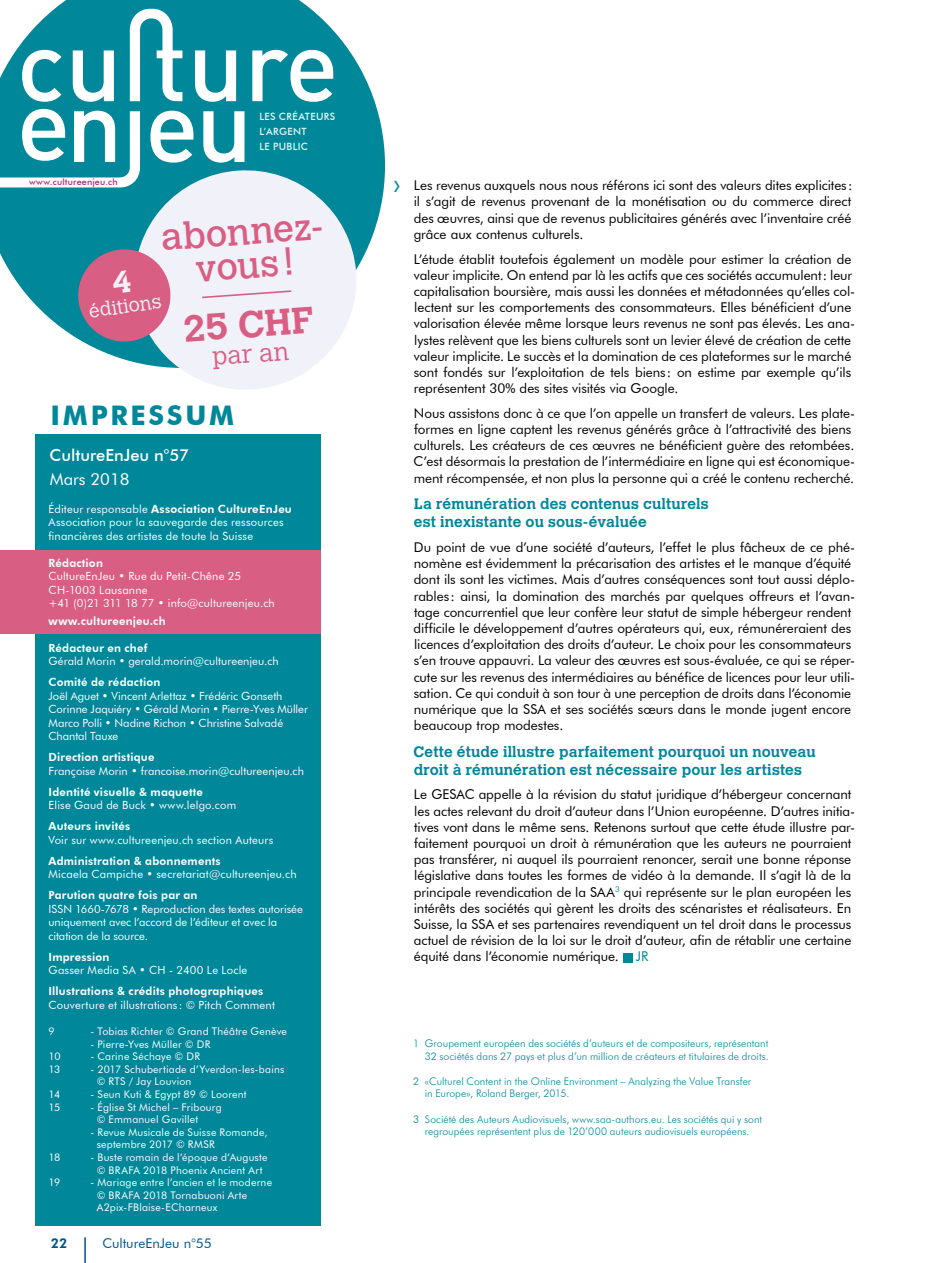
<style>
.page{position:relative;width:936px;height:1263px;background:#fff}
.page>*{position:absolute;margin:0;border:0;box-sizing:border-box;transform-origin:0 0}
.t1{font:36.75px/33.8px "Calvert";color:#d85f83;text-align:center}
.t2{font:700 36.75px "Calvert";color:#d85f83}
.t3{font:700 27px "Futura BT";letter-spacing:.1em;color:#00879a}
.t4{font:300 25.05px "Calvert";color:#d85f83}
.t5{font:21px "Calvert";color:#00879a}
.t6{font:300 19.35px "Calvert";color:#f1f1f9}
.t7{font:500 16.5px "Futura BT";color:#fff}
.t8{font:16.5px "Futura BT";color:#fff}
.t9{font:700 15px/18px "Calvert";letter-spacing:.01em;color:#00879a}
.t10{font:13.5px/16.2px "Futura BT";letter-spacing:-.005em;color:#000}
.t11{font:13.5px "Futura BT";color:#00548a}
.t12{font:13.5px "Futura BT";color:#00879a}
.t13{font:800 13.5px "Futura BT";color:#00548a}
.t14{font:11.25px/13.5px "Futura BT";letter-spacing:.01em;color:#fff}
.t15{font:800 11.25px "Futura BT";letter-spacing:.02em;color:#fff}
.t16{font:10.5px/12.6px "Futura BT";letter-spacing:.02em;color:#fff}
.t17{font:300 10.5px/12.6px "Futura BT";letter-spacing:.005em;color:#00879a;text-align:right}
.t18{font:500 10.05px/14.9px "Futura BT";letter-spacing:.035em;color:#e8f5f5}
.t19{font:500 8.85px "Futura BT";letter-spacing:.045em;color:#b72467}
.s1{font-weight:800}
</style>
<div class="page">
<div style="left:36px;top:490px;width:285px;height:736px;background:#00879a"></div>
<div style="left:36px;top:435px;width:285px;height:56px;background:#00879a"></div>
<svg style="left:0;top:0;width:385px;height:362px;fill:#00879a"></svg>
<svg style="left:131px;top:166px;width:229px;height:223px;fill:#f1f1f9"></svg>
<svg style="left:200px;top:289px;width:93px;height:10px"></svg>
<svg style="left:22px;top:50px;width:39px;height:52px"></svg>
<svg style="left:73px;top:50px;width:41px;height:52px"></svg>
<svg style="left:195px;top:50px;width:41px;height:52px"></svg>
<svg style="left:252px;top:50px;width:81px;height:52px"></svg>
<svg style="left:150px;top:111px;width:43px;height:52px"></svg>
<svg style="left:203px;top:111px;width:41px;height:52px"></svg>
<svg style="left:130px;top:9px;width:52px;height:92px"></svg>
<svg style="left:0;top:109px;width:140px;height:79px"></svg>
<div style="left:0;top:550px;width:321px;height:84px;background:#d85f83"></div>
<hr style="left:84px;top:1237px;width:2px;height:26px;background:#00548a">
<div style="left:622px;top:953px;width:10px;height:10px;background:#00879a"></div>
<svg style="left:77px;top:248px;width:95px;height:95px;background:#bc7594"></svg>
<p class="t18" style="left:259px;top:109px;width:77px">Les créateurs<br>L’argent<br>Le public</p>
<p class="t19" style="left:29px;top:177px;width:90px">www.cultureenjeu.ch</p>
<p class="t10" style="left:413px;top:177px;width:440px;text-align:justify">Les revenus auxquels nous nous référons ici sont des valeurs dites explicites: il s’agit de revenus provenant de la monétisation ou du commerce direct des œuvres, ainsi que de revenus publicitaires générés avec l’inventaire créé grâce aux contenus culturels.</p>
<p class="t10" style="left:414px;top:251px;width:443px">L’étude établit toutefois également un modèle pour estimer la création de valeur implicite. On entend par là les actifs que ces sociétés accumulent: leur capitalisation boursière, mais aussi les données et métadonnées qu’elles col&shy;lectent sur les comportements des consommateurs. Elles bénéficient d’une valorisation élevée même lorsque leurs revenus ne sont pas élevés. Les ana&shy;lystes relèvent que les biens culturels sont un levier élevé de création de cette valeur implicite. Le succès et la domination de ces plateformes sur le marché sont fondés sur l’exploitation de tels biens: on estime par exemple qu’ils représentent 30% des sites visités via Google.</p>
<p class="t10" style="left:413px;top:405px;width:443px">Nous assistons donc à ce que l’on appelle un transfert de valeurs. Les plate&shy;formes en ligne captent les revenus générés grâce à l’attractivité des biens culturels. Les créateurs de ces œuvres ne bénéficient guère des retombées.<br>C’est désormais la prestation de l’intermédiaire en ligne qui est économique&shy;ment récompensée, et non plus la personne qui a créé le contenu recherché.</p>
<p class="t9" style="left:414px;top:495px;width:296px">La rémunération des contenus culturels est inexistante ou sous-évaluée</p>
<p class="t10" style="left:413px;top:539px;width:443px">Du point de vue d’une société d’auteurs, l’effet le plus fâcheux de ce phé&shy;nomène est évidemment la précarisation des artistes et le manque d’équité dont ils sont les victimes. Mais d’autres conséquences sont tout aussi déplo&shy;rables: ainsi, la domination des marchés par quelques offreurs et l’avan&shy;tage concurrentiel que leur confère leur statut de simple hébergeur rendent difficile le développement d’autres opérateurs qui, eux, rémunéreraient des licences d’exploitation des droits d’auteur. Le choix pour les consommateurs s’en trouve appauvri. La valeur des œuvres est sous-évaluée, ce qui se réper&shy;cute sur les revenus des intermédiaires au bénéfice de licences pour leur utili&shy;sation. Ce qui conduit à son tour à une perception de droits dans l’économie numérique que la SSA et ses sociétés sœurs dans le monde jugent encore beaucoup trop modestes.</p>
<p class="t9" style="left:413px;top:742px;width:403px">Cette étude illustre parfaitement pourquoi un nouveau droit à rémunération est nécessaire pour les artistes</p>
<p class="t10" style="left:413px;top:786px;width:443px">Le GESAC appelle à la révision du statut juridique d’hébergeur concernant les actes relevant du droit d’auteur dans l’Union européenne. D’autres initia&shy;tives vont dans le même sens. Retenons surtout que cette étude illustre par&shy;faitement pourquoi un droit à rémunération que les auteurs ne pourraient pas transférer, ni auquel ils pourraient renoncer, serait une bonne réponse législative dans toutes les formes de vidéo à la demande. Il s’agit là de la principale revendication de la SAA<sup>3</sup> qui représente sur le plan européen les intérêts des sociétés qui gèrent les droits des scénaristes et réalisateurs. En Suisse, la SSA et ses partenaires revendiquent un tel droit dans le processus actuel de révision de la loi sur le droit d’auteur, afin de rétablir une certaine équité dans l’économie numérique.</p>
<h3 class="t5" style="left:393px;top:172px;width:8px">›</h3>
<h1 class="t1" style="left:160px;top:221px;width:170px;rotate:-4deg">abonnez&shy;vous!</h1>
<h1 class="t2" style="left:182px;top:306px;width:132px;rotate:-4deg">25 CHF</h1>
<h3 class="t4" style="left:211px;top:342px;width:78px;rotate:-4deg">par an</h3>
<h3 class="t6" style="left:87px;top:300px;width:75px;rotate:-8deg">éditions</h3>
<h2 class="t3" style="left:51px;top:399px;width:185px">IMPRESSUM</h2>
<p class="t7" style="left:49px;top:445px;width:141px">CultureEnJeu n°57</p>
<p class="t8" style="left:50px;top:469px;width:81px">Mars 2018</p>
<p class="t14" style="left:48px;top:502px;width:245px">Éditeur responsable <span class="s1">Association CultureEnJeu<br></span>Association pour la sauvegarde des ressources financières des artistes de toute la Suisse</p>
<p class="t15" style="left:48px;top:556px;width:56px">Rédaction</p>
<p class="t14" style="left:48px;top:569px;width:228px">CultureEnJeu • Rue du Petit-Chêne 25<br>ch -1003 Lausanne<br>+41 (0)21 311 18 77 • info@cultureenjeu.ch</p>
<p class="t15" style="left:48px;top:614px;width:119px">www.cultureenjeu.ch</p>
<p class="t15" style="left:48px;top:641px;width:100px">Rédacteur en chef</p>
<p class="t14" style="left:48px;top:654px;width:232px">Gérald Morin • gerald.morin@cultureenjeu.ch</p>
<p class="t15" style="left:48px;top:675px;width:113px">Comité de rédaction</p>
<p class="t14" style="left:48px;top:689px;width:261px">Joël Aguet • Vincent Arlettaz • Frédéric Gonseth Corinne Jaquiéry • Gérald Morin • Pierre-Yves Müller Marco Polli • Nadine Richon • Christine Salvadé Chantal Tauxe</p>
<p class="t15" style="left:48px;top:750px;width:107px">Direction artistique</p>
<p class="t14" style="left:48px;top:764px;width:257px">Françoise Morin • francoise.morin@cultureenjeu.ch</p>
<p class="t15" style="left:48px;top:785px;width:156px">Identité visuelle &amp; maquette</p>
<p class="t14" style="left:48px;top:798px;width:189px">Elise Gaud de Buck • www.lelgo.com</p>
<p class="t15" style="left:48px;top:819px;width:83px">Auteurs invités</p>
<p class="t14" style="left:48px;top:833px;width:226px">Voir sur www.cultureenjeu.ch section Auteurs</p>
<p class="t15" style="left:48px;top:854px;width:174px">Administration &amp; abonnements</p>
<p class="t14" style="left:48px;top:867px;width:250px">Micaela Campiche • secretariat@cultureenjeu.ch</p>
<p class="t15" style="left:48px;top:889px;width:150px">Parution quatre fois par an</p>
<p class="t14" style="left:48px;top:902px;width:256px">ISSN 1660-7678 • Reproduction des textes autorisée uniquement avec l’accord de l’éditeur et avec la citation de la source.</p>
<p class="t15" style="left:48px;top:950px;width:62px">Impression</p>
<p class="t14" style="left:48px;top:964px;width:200px">Gasser Media SA • CH - 2400 Le Locle</p>
<p class="t15" style="left:48px;top:985px;width:216px">Illustrations &amp; crédits photographiques</p>
<p class="t14" style="left:48px;top:998px;width:228px">Couverture et illustrations: © Pitch Comment</p>
<p class="t16" style="left:48px;top:1025px;width:8px">9</p>
<p class="t16" style="left:90px;top:1025px;width:198px">- Tobias Richter © Grand Théâtre Genève</p>
<p class="t16" style="left:90px;top:1037px;width:121px">- Pierre-Yves Müller © DR</p>
<p class="t16" style="left:48px;top:1050px;width:14px">10</p>
<p class="t16" style="left:90px;top:1050px;width:111px">- Carine Séchaye © DR</p>
<p class="t16" style="left:48px;top:1063px;width:13px">13</p>
<p class="t16" style="left:97px;top:1063px;width:189px;text-indent:-6px">- 2017 Schubertiade d’Yverdon-les-bains © RTS / Jay Louvion</p>
<p class="t16" style="left:48px;top:1088px;width:13px">14</p>
<p class="t16" style="left:90px;top:1088px;width:158px">- Seun Kuti &amp; Egypt 89 © Loorent</p>
<p class="t16" style="left:48px;top:1100px;width:13px">15</p>
<p class="t16" style="left:97px;top:1100px;width:126px;text-indent:-6px">- Église St Michel – Fribourg © Emmanuel Gavillet</p>
<p class="t16" style="left:97px;top:1126px;width:172px;text-indent:-6px">- Revue Musicale de Suisse Romande, septembre 2017 © RMSR</p>
<p class="t16" style="left:48px;top:1151px;width:14px">18</p>
<p class="t16" style="left:90px;top:1151px;width:179px;text-align:center">- Buste romain de l’époque d’Auguste © BRAFA 2018 Phoenix Ancient Art</p>
<p class="t16" style="left:48px;top:1176px;width:13px">19</p>
<p class="t16" style="left:97px;top:1176px;width:177px;text-indent:-6px">- Mariage entre l’ancien et le moderne © BRAFA 2018 Tornabuoni Arte<br>A2pix-FBlaise-ECharneux</p>
<p class="t12" style="left:636px;top:948px;width:14px">JR</p>
<p class="t17" style="left:413px;top:1037px;width:357px">1 Groupement européen des sociétés d’auteurs et de compositeurs, représentant<br>32 sociétés dans 27 pays et plus d’un million de créateurs et titulaires de droits.</p>
<p class="t17" style="left:425px;top:1075px;width:328px;text-align:left;text-indent:-11px">2 «Culturel Content in the Online Environment – Analyzing the Value Transfer in Europe», Roland Berger, 2015.</p>
<p class="t17" style="left:413px;top:1112px;width:350px;text-align:center">3 Société des Auteurs Audiovisuels, www.saa-authors.eu. Les sociétés qui y sont regroupées représentent plus de 120’000 auteurs audiovisuels européens.</p>
<p class="t13" style="left:51px;top:1235px;width:18px">22</p>
<p class="t11" style="left:102px;top:1235px;width:111px">CultureEnJeu n°55</p>
</div>
